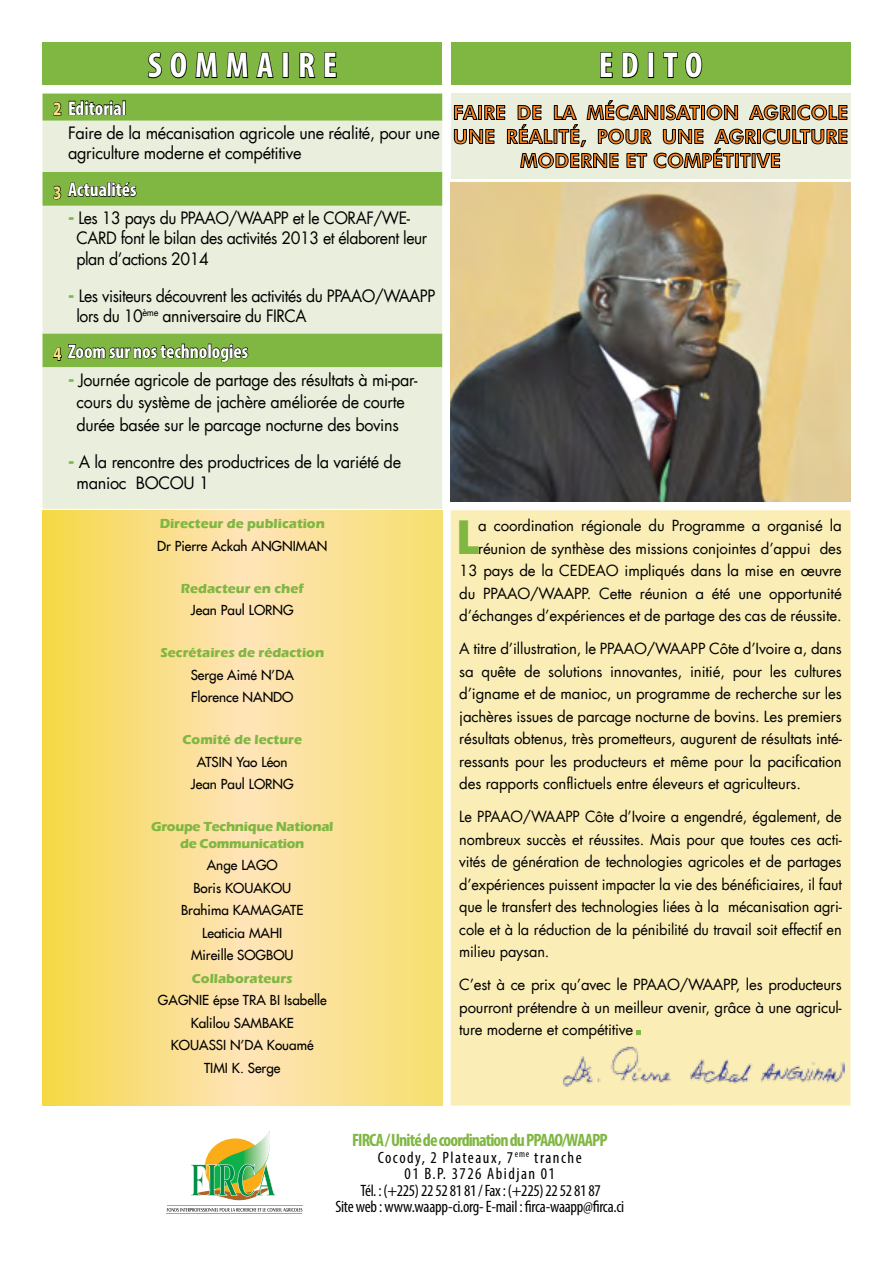
<style>
.page{position:relative;width:893px;height:1263px;background:#fff}
.page>*{position:absolute;margin:0;border:0;box-sizing:border-box;transform-origin:0 0}
.t1{font:700 44.85px "Futura LT";color:#80b742}
.t2{font:700 condensed 36px "Myriad Pro";letter-spacing:.22em;color:#fff}
.t3{font:700 condensed 19.65px "Myriad Pro";color:#fff}
.t4{font:800 19.5px/24px "Futura BT";color:#f58220;text-align:center}
.t5{font:700 condensed 18px "Myriad Pro";letter-spacing:-.05em;color:#80b742}
.t6{font:16.65px/22.5px "Futura LT";letter-spacing:-.02em;color:#000}
.t7{font:16.65px/20.4px "Futura LT";letter-spacing:-.02em;color:#000;scale:.95 1}
.t8{font:condensed 16.5px/16.5px "Myriad Pro";letter-spacing:-.015em;color:#000;text-align:center}
.t9{font:15px/22.5px "Futura LT";letter-spacing:-.01em;color:#000;text-align:justify}
.t10{font:13.5px/22.5px "Futura LT";color:#000;text-align:center}
.t11{font:700 13.5px "Eras ITC";color:#80b742}
.t12{font:700 13.5px/16.5px "Eras ITC";letter-spacing:-.02em;color:#80b742;text-align:center}
.s1{font-stretch:normal;font-size:18.9px;color:#f8e283}
.s2{font-weight:700;color:#80b742}
</style>
<div class="page">
<svg style="left:43px;top:510px;width:399px;height:596px;background:#f9df88"></svg>
<div style="left:43px;top:94px;width:399px;height:27px;background:#80b742"></div>
<svg style="left:43px;top:121px;width:399px;height:388px;background:#dae7c7"></svg>
<svg style="left:53px;top:102px;width:9px;height:14px"></svg>
<svg style="left:68px;top:100px;width:54px;height:22px"></svg>
<div style="left:122px;top:101px;width:4px;height:14px;border:1px solid #000"></div>
<svg style="left:53px;top:173px;width:84px;height:27px;background:#659134"></svg>
<svg style="left:53px;top:343px;width:196px;height:23px;background:#638d32"></svg>
<div style="left:43px;top:43px;width:399px;height:42px;background:#80b742"></div>
<svg style="left:147px;top:52px;width:15px;height:27px"></svg>
<svg style="left:170px;top:52px;width:17px;height:27px"></svg>
<svg style="left:195px;top:52px;width:23px;height:26px"></svg>
<svg style="left:226px;top:52px;width:23px;height:26px"></svg>
<svg style="left:256px;top:52px;width:18px;height:26px"></svg>
<div style="left:282px;top:52px;width:7px;height:26px;border:2px solid #000"></div>
<svg style="left:299px;top:52px;width:17px;height:26px"></svg>
<svg style="left:324px;top:52px;width:13px;height:26px"></svg>
<div style="left:451px;top:43px;width:399px;height:42px;background:#80b742"></div>
<svg style="left:600px;top:52px;width:13px;height:26px"></svg>
<svg style="left:622px;top:52px;width:17px;height:27px"></svg>
<div style="left:648px;top:52px;width:6px;height:26px;border:2px solid #000"></div>
<svg style="left:663px;top:52px;width:40px;height:27px"></svg>
<div style="left:451px;top:510px;width:399px;height:596px;background:#faedb6"></div>
<svg style="left:636px;top:1031px;width:5px;height:4px"></svg>
<div style="left:451px;top:94px;width:399px;height:85px;background:#e9efdc"></div>
<svg style="left:454px;top:100px;width:393px;height:68px"></svg>
<svg style="left:167px;top:1208px;width:135px;height:3px"></svg>
<hr style="left:167px;top:1205px;width:135px;height:1px;background:#f7941e">
<hr style="left:166px;top:1213px;width:136px;height:1px;background:#f7941e">
<svg style="left:191px;top:1131px;width:85px;height:69px"></svg>
<div style="left:438px;top:170px;width:426px;height:333px;background:#000;opacity:.75"></div>
<div style="left:447px;top:176px;width:412px;height:327px;background:#000;opacity:.75"></div>
<img style="left:451px;top:183px;width:399px;height:319px">
<img style="left:562px;top:1046px;width:282px;height:41px">
<h2 class="t2" style="left:148px;top:43px;width:191px">So mmaire</h2>
<h2 class="t2" style="left:599px;top:43px;width:103px">edito</h2>
<h3 class="t3" style="left:53px;top:96px;width:75px"><span class="s1">2</span> Editorial</h3>
<p class="t6" style="left:68px;top:123px;width:374px;line-height:19.6px">Faire de la mécanisation agricole une réalité, pour une agriculture moderne et compétitive</p>
<h3 class="t3" style="left:53px;top:177px;width:85px"><sub>3</sub> Actualités</h3>
<p class="t7" style="left:77px;top:208px;width:370px;text-indent:-9px"><span class="s2">-</span> Les 13 pays du PPAAO/WAAPP et le CORAF/WE-<br>CARD font le bilan des activités 2013 et élaborent leur plan d’actions 2014</p>
<p class="t7" style="left:77px;top:286px;width:379px;line-height:19.6px;text-indent:-8px"><span class="s2">-</span> Les visiteurs découvrent les activités du PPAAO/WAAPP lors du 10<sup>ème</sup> anniversaire du FIRCA</p>
<h3 class="t3" style="left:53px;top:339px;width:196px"><sub>4</sub> Zoom sur nos technologies</h3>
<p class="t6" style="left:77px;top:368px;width:343px;text-indent:-9px"><span class="s2">-</span> Journée agricole de partage des résultats à mi-par&shy;cours du système de jachère améliorée de courte durée basée sur le parcage nocturne des bovins</p>
<p class="t6" style="left:77px;top:452px;width:326px;line-height:21px;text-indent:-8px"><span class="s2">-</span> A la rencontre des productrices de la variété de manioc BOCOU 1</p>
<p class="t11" style="left:160px;top:516px;width:167px">Directeur de publication</p>
<p class="t10" style="left:157px;top:534px;width:172px">Dr Pierre Ackah ANGNIMAN</p>
<p class="t11" style="left:181px;top:580px;width:125px">Redacteur en chef</p>
<p class="t10" style="left:191px;top:599px;width:104px">Jean Paul LORNG</p>
<p class="t11" style="left:160px;top:645px;width:165px">Secrétaires de rédaction</p>
<p class="t10" style="left:191px;top:663px;width:105px;text-align:left">Serge Aimé N’DA<br>Florence NANDO</p>
<p class="t11" style="left:183px;top:732px;width:121px">Comité de lecture</p>
<p class="t10" style="left:191px;top:750px;width:104px">ATSIN Yao Léon<br>Jean Paul LORNG</p>
<p class="t12" style="left:151px;top:818px;width:184px">Groupe Technique National de Communication</p>
<p class="t10" style="left:181px;top:854px;width:124px">Ange LAGO<br>Boris KOUAKOU<br>Brahima KAMAGATE<br>Leaticia MAHI<br>Mireille SOGBOU</p>
<p class="t11" style="left:192px;top:970px;width:102px">Collaborateurs</p>
<p class="t10" style="left:158px;top:989px;width:170px">GAGNIE épse TRA BI Isabelle<br>Kalilou SAMBAKE<br>KOUASSI N’DA Kouamé<br>TIMI K. Serge</p>
<h3 class="t4" style="left:453px;top:100px;width:397px">FAIRE DE LA MÉCANISATION AGRICOLE<br>UNE RÉALITÉ, POUR UNE AGRICULTURE<br>MODERNE ET COMPÉTITIVE</h3>
<p class="t9" style="left:459px;top:515px;width:384px;text-align:right">a coordination régionale du Programme a organisé la réunion de synthèse des missions conjointes d’appui des 13 pays de la CEDEAO impliqués dans la mise en œuvre du PPAAO/WAAPP. Cette réunion a été une opportunité d’échanges d’expériences et de partage des cas de réussite.</p>
<p class="t9" style="left:459px;top:638px;width:384px">A titre d’illustration, le PPAAO/WAAPP Côte d’Ivoire a, dans sa quête de solutions innovantes, initié, pour les cultures d’igname et de manioc, un programme de recherche sur les jachères issues de parcage nocturne de bovins. Les premiers résultats obtenus, très prometteurs, augurent de résultats inté&shy;ressants pour les producteurs et même pour la pacification des rapports conflictuels entre éleveurs et agriculteurs.</p>
<p class="t9" style="left:459px;top:806px;width:384px">Le PPAAO/WAAPP Côte d’Ivoire a engendré, également, de nombreux succès et réussites. Mais pour que toutes ces acti&shy;vités de génération de technologies agricoles et de partages d’expériences puissent impacter la vie des bénéficiaires, il faut que le transfert des technologies liées à la mécanisation agri&shy;cole et à la réduction de la pénibilité du travail soit effectif en milieu paysan.</p>
<p class="t9" style="left:459px;top:974px;width:384px">C’est à ce prix qu’avec le PPAAO/WAAPP, les producteurs pourront prétendre à un meilleur avenir, grâce à une agricul&shy;ture moderne et compétitive</p>
<h1 class="t1" style="left:456px;top:507px;width:24px">L</h1>
<p class="t5" style="left:352px;top:1129px;width:8px">FIRCA</p>
<p class="t5" style="left:385px;top:1129px;width:201px">/ Unité de coordination du PPAAO/WAAPP</p>
<p class="t8" style="left:335px;top:1149px;width:290px">Cocody, 2 Plateaux, 7<sup>eme</sup> tranche<br>01 B.P. 3726 Abidjan 01<br>Tél. : (+225) 22 52 81 81 / Fax : (+225) 22 52 81 87<br>Site web : www.waapp-ci.org- E-mail : firca-waapp@firca.ci</p>
</div>
